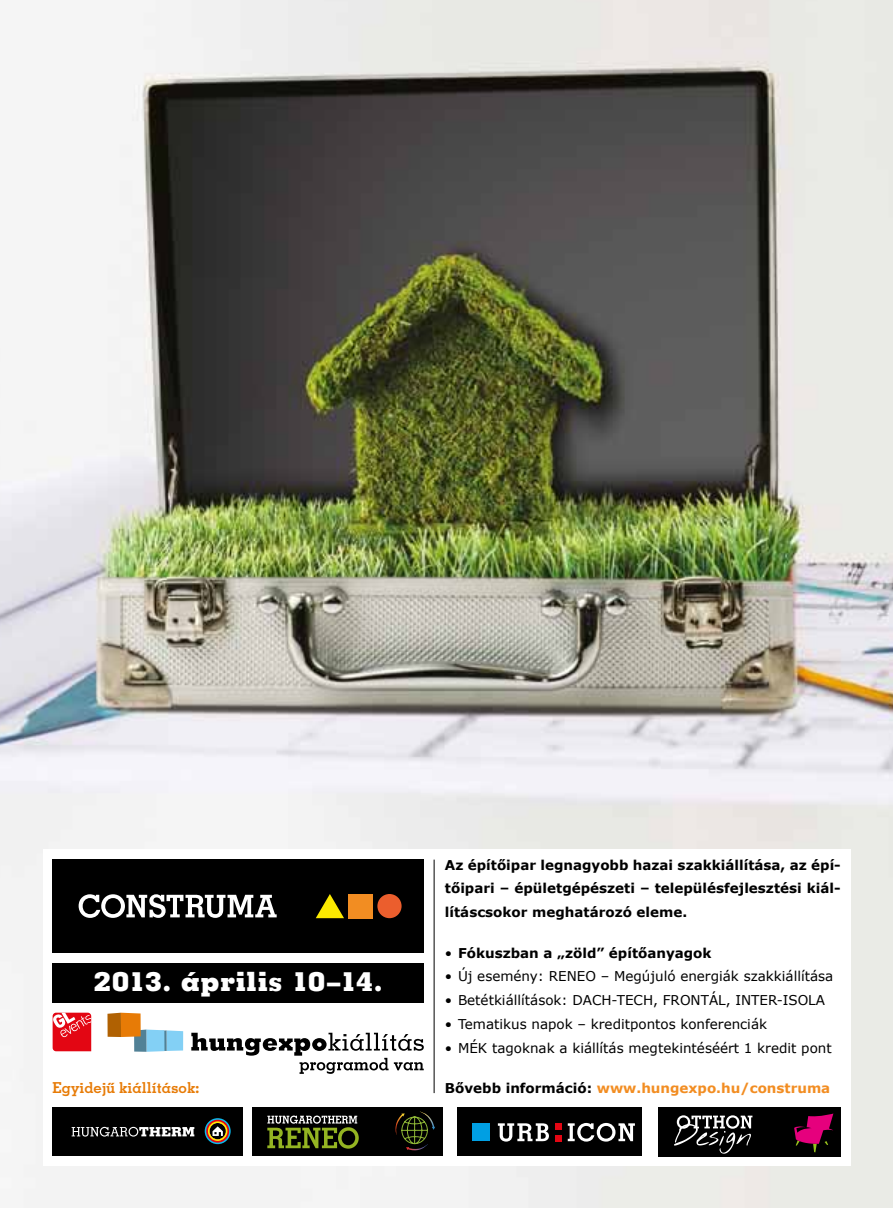
<style>
.page{position:relative;width:893px;height:1208px;background:#fff}
.page>*{position:absolute;margin:0;border:0;box-sizing:border-box;transform-origin:0 0}
.t1{font:800 26.55px "Memphis LT Pro";letter-spacing:.02em;color:#fff}
.t2{font:700 15px "Memphis LT Pro";color:#e77b06}
.t3{font:13.5px "Verdana";color:#000}
.t4{font:700 13.5px/23.7px "Verdana";color:#000;text-align:justify}
.t5{font:700 13.5px "Verdana";color:#f28d22}
.s1{font-weight:400}
.s2{color:#000}
</style>
<div class="page">
<img style="left:0;top:0;width:893px;height:1208px">
<div style="left:43px;top:849px;width:807px;height:316px;background:#fff"></div>
<div style="left:53px;top:859px;width:371px;height:94px;background:#000"></div>
<div style="left:53px;top:962px;width:371px;height:40px;background:#000"></div>
<svg style="left:79px;top:894px;width:198px;height:24px"></svg>
<svg style="left:316px;top:894px;width:28px;height:24px"></svg>
<div style="left:348px;top:894px;width:25px;height:24px;background:#f28d22"></div>
<div style="left:377px;top:894px;width:25px;height:24px;background:#eb5e2d;border-radius:50%"></div>
<svg style="left:53px;top:1012px;width:38px;height:39px"></svg>
<svg style="left:107px;top:1012px;width:76px;height:39px"></svg>
<svg style="left:191px;top:1032px;width:233px;height:41px"></svg>
<hr style="left:434px;top:859px;width:1px;height:234px;background:#000">
<div style="left:252px;top:1106px;width:190px;height:49px;background:#000"></div>
<div style="left:457px;top:1106px;width:185px;height:49px;background:#000"></div>
<svg style="left:498px;top:1123px;width:51px;height:18px"></svg>
<svg style="left:568px;top:1123px;width:67px;height:18px"></svg>
<div style="left:472px;top:1123px;width:18px;height:18px;background:#009fe3"></div>
<svg style="left:555px;top:1123px;width:6px;height:6px"></svg>
<svg style="left:555px;top:1135px;width:6px;height:6px"></svg>
<div style="left:658px;top:1107px;width:183px;height:49px;background:#000"></div>
<svg style="left:794px;top:1113px;width:39px;height:39px"></svg>
<svg style="left:674px;top:1115px;width:78px;height:38px"></svg>
<div style="left:53px;top:1106px;width:190px;height:49px;background:#000"></div>
<svg style="left:205px;top:1118px;width:26px;height:26px"></svg>
<svg style="left:72px;top:1126px;width:122px;height:10px"></svg>
<svg style="left:267px;top:1115px;width:92px;height:33px"></svg>
<svg style="left:395px;top:1111px;width:40px;height:39px"></svg>
<h1 class="t1" style="left:94px;top:964px;width:290px">2013. április 10–14.</h1>
<p class="t4" style="left:445px;top:852px;width:397px">Az építőipar legnagyobb hazai szakkiállítása, az épí&shy;tőipari – épületgépészeti – településfejlesztési kiál&shy;lításcsokor meghatározó eleme.</p>
<p class="t4" style="left:445px;top:940px;width:268px"><span class="s1">•</span> Fókuszban a „zöld” építőanyagok</p>
<p class="t3" style="left:445px;top:967px;width:390px">• Új esemény: RENEO – Megújuló energiák szakkiállítása</p>
<p class="t3" style="left:445px;top:991px;width:382px">• Betétkiállítások: DACH-TECH, FRONTÁL, INTER-ISOLA</p>
<p class="t3" style="left:445px;top:1015px;width:324px">• Tematikus napok – kreditpontos konferenciák</p>
<p class="t3" style="left:445px;top:1039px;width:388px">• MÉK tagoknak a kiállítás megtekintéséért 1 kredit pont</p>
<p class="t2" style="left:53px;top:1078px;width:148px">Egyidejű kiállítások:</p>
<p class="t5" style="left:445px;top:1079px;width:387px"><span class="s2">Bővebb információ:</span> www.hungexpo.hu/construma</p>
</div>
